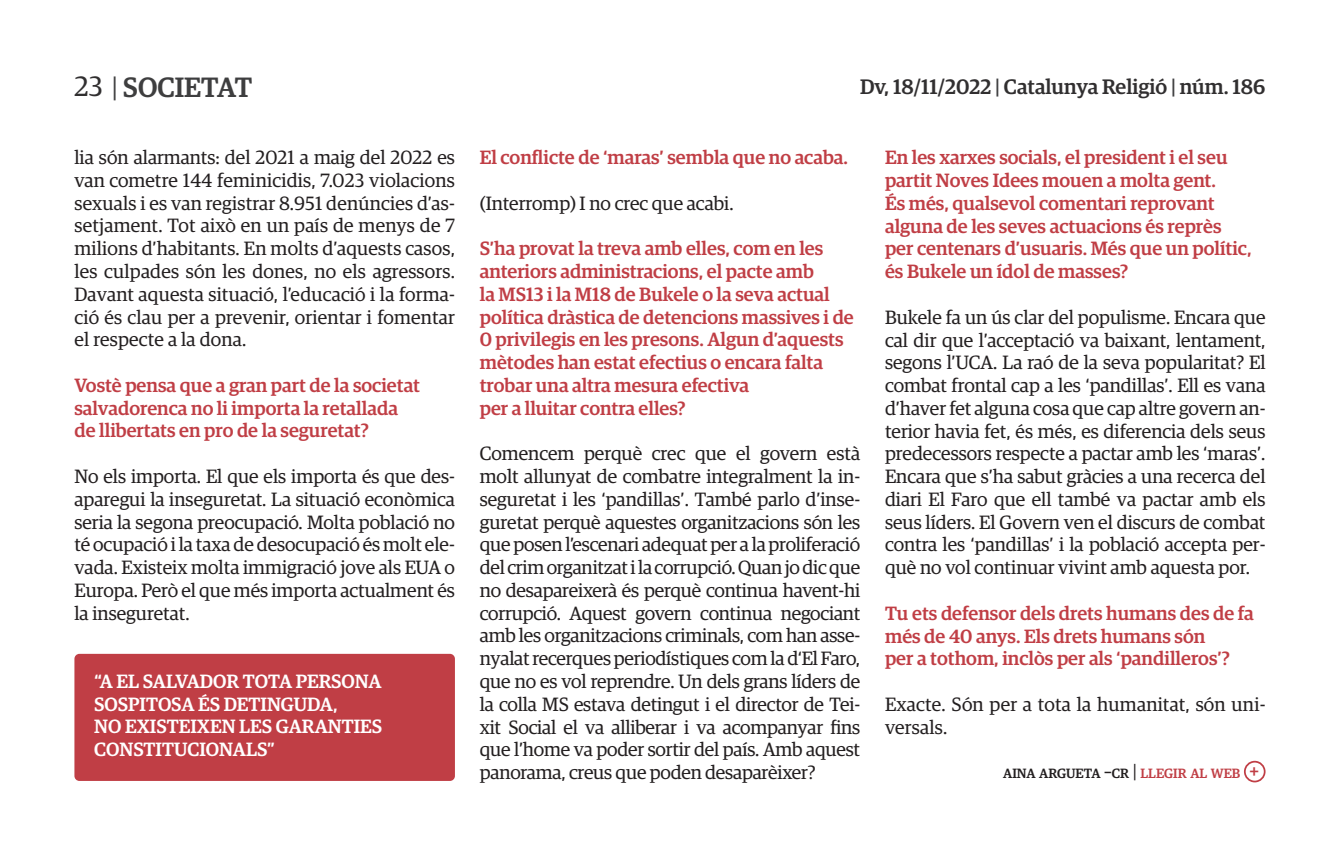
<style>
.page{position:relative;width:1340px;height:844px;background:#fff}
.page>*{position:absolute;margin:0;border:0;box-sizing:border-box;transform-origin:0 0}
.t1{font:500 28px "Guardian Egyp";color:#3e3e3f}
.t2{font:500 21px "Guardian Egyp";color:#312f30}
.t3{font:19.25px/22.8px "Guardian Egyp";color:#231f20;text-align:justify}
.t4{font:500 19.25px/22.8px "Guardian Egyp";color:#c03e45}
.t5{font:500 19.25px/22.8px "Guardian Egyp";color:#fff}
.t6{font:500 19.25px "Guardian Egyp";color:#c03e45}
.t7{font:500 13.47px "Guardian Egyp";color:#231f20}
.s1{font-weight:400;color:#312f30}
.s2{font-weight:400}
.s3{color:#3e3e3f}
.s4{font-size:19.25px}
.s5{font-weight:400;font-size:19.25px}
.s6{color:#c03e45}
</style>
<div class="page">
<div style="left:74px;top:653px;width:381px;height:127px;background:#c03e45;border-radius:5px"></div>
<div style="left:1243px;top:760px;width:22px;height:22px;border:2px solid #c03e45;border-radius:50%"></div>
<h1 class="t1" style="left:74px;top:67px;width:179px"><span class="s1">23</span> <span class="s2">|</span> SOCIETAT</h1>
<p class="t2" style="left:860px;top:71px;width:407px">Dv, 18/11/2022 <span class="s3">|</span> Catalunya Religió <span class="s3">|</span> núm. 186</p>
<p class="t3" style="left:74px;top:145px;width:382px">lia són alarmants: del 2021 a maig del 2022 es van cometre 144 feminicidis, 7.023 violacions sexuals i es van registrar 8.951 denúncies d’as&shy;setjament. Tot això en un país de menys de 7 milions d’habitants. En molts d’aquests casos, les culpades són les dones, no els agressors.<br>Davant aquesta situació, l’educació i la forma&shy;ció és clau per a prevenir, orientar i fomentar el respecte a la dona.</p>
<p class="t4" style="left:74px;top:372px;width:347px">Vostè pensa que a gran part de la societat salvadorenca no li importa la retallada</p>
<p class="t4" style="left:74px;top:418px;width:296px">de llibertats en pro de la seguretat?</p>
<p class="t3" style="left:74px;top:463px;width:382px">No els importa. El que els importa és que des&shy;aparegui la inseguretat. La situació econòmica seria la segona preocupació. Molta població no té ocupació i la taxa de desocupació és molt ele&shy;vada. Existeix molta immigració jove als EUA o Europa. Però el que més importa actualment és la inseguretat.</p>
<p class="t5" style="left:94px;top:668px;width:289px">“A EL SALVADOR TOTA PERSONA</p>
<p class="t5" style="left:94px;top:691px;width:245px">SOSPITOSA ÉS DETINGUDA,</p>
<p class="t5" style="left:94px;top:713px;width:289px">NO EXISTEIXEN LES GARANTIES<br>CONSTITUCIONALS”</p>
<p class="t4" style="left:480px;top:145px;width:370px">El conflicte de ‘maras’ sembla que no acaba.</p>
<p class="t3" style="left:480px;top:190px;width:255px">(Interromp) I no crec que acabi.</p>
<p class="t4" style="left:480px;top:236px;width:375px">S’ha provat la treva amb elles, com en les anteriors administracions, el pacte amb<br>la MS13 i la M18 de Bukele o la seva actual política dràstica de detencions massives i de 0 privilegis en les presons. Algun d’aquests mètodes han estat efectius o encara falta trobar una altra mesura efectiva</p>
<p class="t4" style="left:480px;top:395px;width:207px">per a lluitar contra elles?</p>
<p class="t3" style="left:480px;top:441px;width:382px">Comencem perquè crec que el govern està molt allunyat de combatre integralment la in&shy;seguretat i les ‘pandillas’. També parlo d’inse&shy;guretat perquè aquestes organitzacions són les que posen l’escenari adequat per a la proliferació del crim organitzat i la corrupció. Quan jo dic que no desapareixerà és perquè continua havent-hi corrupció. Aquest govern continua negociant amb les organitzacions criminals, com han asse&shy;nyalat recerques periodístiques com la d‘El Faro, que no es vol reprendre. Un dels grans líders de la colla MS estava detingut i el director de Tei&shy;xit Social el va alliberar i va acompanyar fins que l’home va poder sortir del país. Amb aquest panorama, creus que poden desaparèixer?</p>
<p class="t4" style="left:885px;top:145px;width:344px">En les xarxes socials, el president i el seu partit Noves Idees mouen a molta gent.</p>
<p class="t4" style="left:885px;top:190px;width:331px">És més, qualsevol comentari reprovant</p>
<p class="t4" style="left:885px;top:213px;width:338px">alguna de les seves actuacions és reprès</p>
<p class="t4" style="left:885px;top:236px;width:368px">per centenars d’usuaris. Més que un polític, és Bukele un ídol de masses?</p>
<p class="t3" style="left:885px;top:304px;width:382px">Bukele fa un ús clar del populisme. Encara que cal dir que l’acceptació va baixant, lentament, segons l’UCA. La raó de la seva popularitat? El combat frontal cap a les ‘pandillas’. Ell es vana d’haver fet alguna cosa que cap altre govern an&shy;terior havia fet, és més, es diferencia dels seus predecessors respecte a pactar amb les ‘maras’.<br>Encara que s’ha sabut gràcies a una recerca del diari El Faro que ell també va pactar amb els seus líders. El Govern ven el discurs de combat contra les ‘pandillas’ i la població accepta per&shy;què no vol continuar vivint amb aquesta por.</p>
<p class="t4" style="left:885px;top:600px;width:370px">Tu ets defensor dels drets humans des de fa més de 40 anys. Els drets humans són</p>
<p class="t4" style="left:885px;top:645px;width:346px">per a tothom, inclòs per als ‘pandilleros’?</p>
<p class="t3" style="left:885px;top:691px;width:382px">Exacte. Són per a tota la humanitat, són uni&shy;versals.</p>
<p class="t7" style="left:1003px;top:763px;width:239px">AINA ARGUETA <span class="s4">–</span>CR <span class="s5">|</span> <span class="s6">LLEGIR AL WEB</span></p>
<p class="t6" style="left:1249px;top:757px;width:12px">+</p>
</div>
